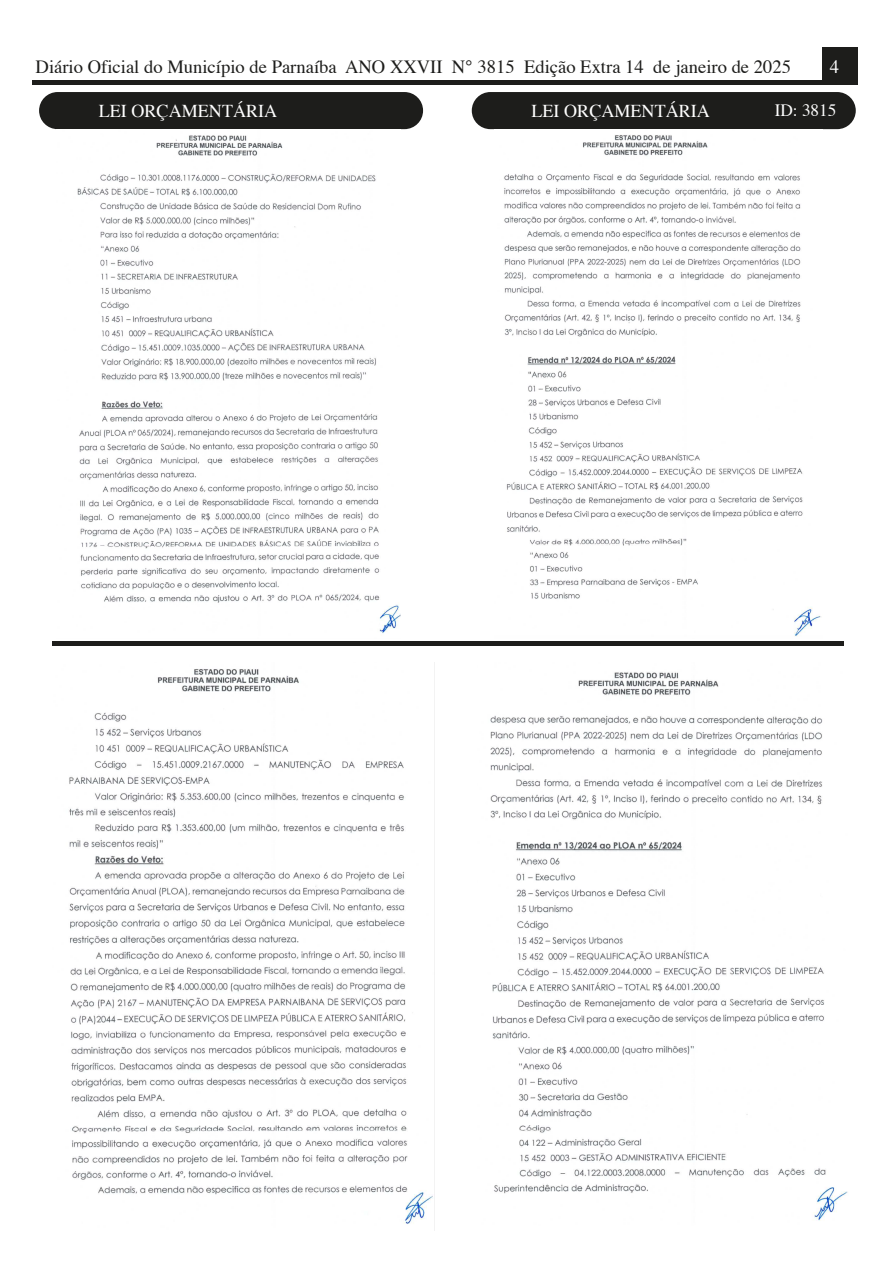
<style>
.page{position:relative;width:893px;height:1263px;background:#fff}
.page>*{position:absolute;margin:0;border:0;box-sizing:border-box;transform-origin:0 0}
.t1{font:18.6px "Times";color:#1d1d1b}
.t2{font:18.6px "Times";color:#fff}
.t3{font:18.15px "Times";color:#fff}
.t4{font:17.25px "Times";color:#fff}
</style>
<div class="page">
<div style="left:52px;top:641px;width:792px;height:5px;background:#1d1d1b"></div>
<div style="left:32px;top:80px;width:792px;height:5px;background:#1d1d1b"></div>
<div style="left:822px;top:47px;width:36px;height:38px;background:#1d1d1b"></div>
<div style="left:39px;top:92px;width:384px;height:37px;background:#1d1d1b;border-radius:19px"></div>
<div style="left:472px;top:92px;width:384px;height:37px;background:#1d1d1b;border-radius:19px"></div>
<img style="left:77px;top:135px;width:323px;height:499px">
<img style="left:504px;top:135px;width:317px;height:502px">
<img style="left:69px;top:662px;width:366px;height:569px">
<img style="left:490px;top:672px;width:358px;height:549px">
<p class="t1" style="left:36px;top:49px;width:757px">Diário Oficial do Município de Parnaíba ANO XXVII N° 3815 Edição Extra 14 de janeiro de 2025</p>
<p class="t2" style="left:830px;top:49px;width:11px">4</p>
<p class="t3" style="left:99px;top:94px;width:180px">LEI ORÇAMENTÁRIA</p>
<p class="t3" style="left:531px;top:94px;width:180px">LEI ORÇAMENTÁRIA</p>
<p class="t4" style="left:775px;top:94px;width:63px">ID: 3815</p>
</div>
